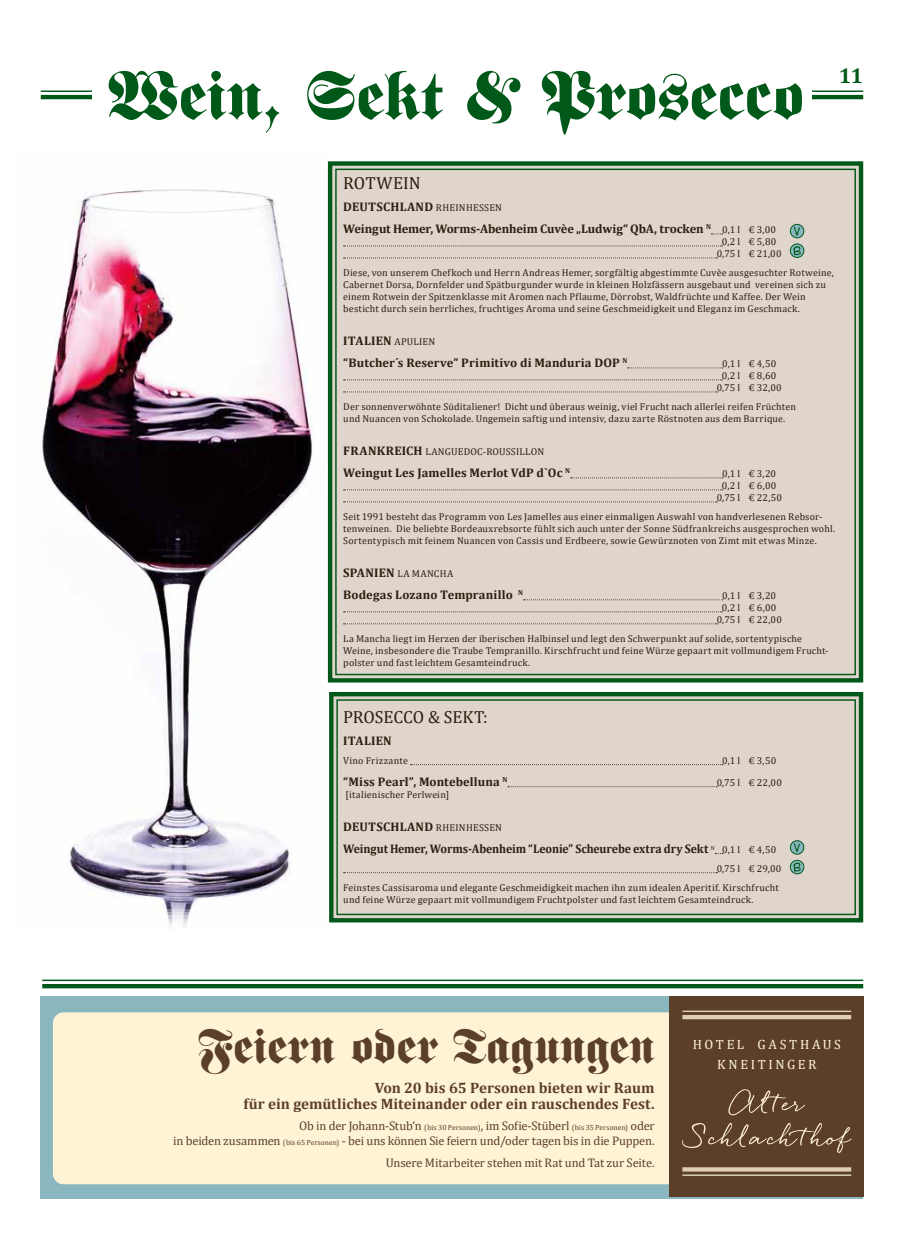
<style>
.page{position:relative;width:904px;height:1241px;background:#fff}
.page>*{position:absolute;margin:0;border:0;box-sizing:border-box;transform-origin:0 0}
.t1{font:67.12px "Fette Fraktur LT";letter-spacing:-.005em;color:#005819}
.t2{font:47.5px "Fette Fraktur LT";color:#5c3f29}
.t3{font:700 21.25px "Cambria";color:#005819}
.t4{font:17.5px "Cambria";color:#2d1f0f}
.t5{font:700 15.12px/16.2px "Cambria";letter-spacing:-.005em;color:#5c3f29;text-align:right}
.t6{font:13.38px/19.8px "Cambria";letter-spacing:.19em;color:#fff3d6;text-align:center}
.t7{font:700 12.5px/22.1px "Cambria";color:#2d1f0f}
.t8{font:12.5px/15px "Cambria";letter-spacing:-.015em;color:#5c3f29;text-align:right}
.t9{font:10px/12px "Cambria";letter-spacing:.02em;color:#2d1f0f;text-align:center}
.t10{font:10px "Cambria";letter-spacing:.045em;color:#2d1f0f}
.s1{font-weight:400;font-size:10px}
.s2{font-weight:700;font-size:12.5px}
.s3{font-size:7.5px}
</style>
<div class="page">
<hr style="left:41px;top:95px;width:822px;height:4px;background:#005819">
<hr style="left:41px;top:90px;width:822px;height:2px;background:#005819">
<img style="left:40px;top:189px;width:274px;height:737px">
<div style="left:41px;top:995px;width:822px;height:203px;background:#89b6bf"></div>
<div style="left:53px;top:1012px;width:696px;height:171px;background:#fff3d6;border-radius:11px"></div>
<div style="left:669px;top:995px;width:194px;height:201px;background:#5c3f29"></div>
<svg style="left:329px;top:692px;width:535px;height:231px;background:#d3cdc2"></svg>
<div style="left:336px;top:699px;width:520px;height:216px;border:1px solid #005819"></div>
<svg style="left:327px;top:161px;width:537px;height:522px;background:#d6cfc5"></svg>
<svg style="left:711px;top:233px;width:12px;height:1px"></svg>
<svg style="left:343px;top:245px;width:379px;height:1px"></svg>
<svg style="left:343px;top:257px;width:374px;height:1px"></svg>
<svg style="left:627px;top:367px;width:96px;height:1px"></svg>
<svg style="left:343px;top:379px;width:379px;height:1px"></svg>
<svg style="left:343px;top:391px;width:374px;height:1px"></svg>
<svg style="left:570px;top:477px;width:153px;height:1px"></svg>
<svg style="left:343px;top:489px;width:379px;height:1px"></svg>
<svg style="left:343px;top:501px;width:374px;height:1px"></svg>
<svg style="left:523px;top:599px;width:200px;height:1px"></svg>
<svg style="left:343px;top:611px;width:379px;height:1px"></svg>
<svg style="left:343px;top:623px;width:374px;height:1px"></svg>
<svg style="left:410px;top:764px;width:313px;height:1px"></svg>
<svg style="left:508px;top:786px;width:209px;height:1px"></svg>
<svg style="left:343px;top:872px;width:374px;height:1px"></svg>
<div style="left:92px;top:58px;width:719px;height:75px;background:#fff"></div>
<div style="left:42px;top:983px;width:821px;height:5px;background:#005819"></div>
<hr style="left:42px;top:979px;width:821px;height:1px;background:#005819">
<svg style="left:790px;top:224px;width:13px;height:14px"></svg>
<div style="left:790px;top:224px;width:14px;height:14px;border:1px solid #005819;border-radius:50%"></div>
<svg style="left:794px;top:227px;width:6px;height:8px"></svg>
<svg style="left:790px;top:244px;width:13px;height:13px"></svg>
<div style="left:790px;top:243px;width:14px;height:15px;border:1px solid #005819;border-radius:50%"></div>
<svg style="left:793px;top:246px;width:7px;height:9px"></svg>
<svg style="left:790px;top:840px;width:13px;height:14px"></svg>
<div style="left:790px;top:840px;width:14px;height:14px;border:1px solid #005819;border-radius:50%"></div>
<svg style="left:794px;top:843px;width:6px;height:8px"></svg>
<svg style="left:790px;top:860px;width:13px;height:13px"></svg>
<div style="left:790px;top:859px;width:14px;height:15px;border:1px solid #005819;border-radius:50%"></div>
<svg style="left:793px;top:862px;width:7px;height:9px"></svg>
<svg style="left:728px;top:1089px;width:77px;height:26px"></svg>
<svg style="left:682px;top:1123px;width:169px;height:29px"></svg>
<hr style="left:682px;top:1010px;width:169px;height:1px;background:#fff3d6">
<div style="left:682px;top:1014px;width:169px;height:5px;background:#decfb3"></div>
<svg style="left:682px;top:1167px;width:169px;height:4px"></svg>
<hr style="left:682px;top:1174px;width:169px;height:1px;background:#fff3d6">
<h1 class="t1" style="left:108px;top:58px;width:697px">Wein, Sekt &amp; Prosecco</h1>
<h3 class="t3" style="left:838px;top:61px;width:26px">11</h3>
<h3 class="t4" style="left:343px;top:173px;width:79px">ROTWEIN</h3>
<p class="t7" style="left:343px;top:195px;width:434px">DEUTSCHLAND <span class="s1">RHEINHESSEN<br></span>Weingut Hemer, Worms-Abenheim Cuvèe „Ludwig“ QbA, trocken <sup>N</sup> <span class="s1">0,1 l € 3,00</span></p>
<p class="t9" style="left:716px;top:236px;width:66px">0,2 l € 5,80<br>0,75 l € 21,00</p>
<p class="t9" style="left:343px;top:267px;width:492px;text-align:left">Diese, von unserem Chefkoch und Herrn Andreas Hemer, sorgfältig abgestimmte Cuvèe ausgesuchter Rotweine, Cabernet Dorsa, Dornfelder und Spätburgunder wurde in kleinen Holzfässern ausgebaut und vereinen sich zu einem Rotwein der Spitzenklasse mit Aromen nach Pflaume, Dörrobst, Waldfrüchte und Kaffee. Der Wein besticht durch sein herrliches, fruchtiges Aroma und seine Geschmeidigkeit und Eleganz im Geschmack.</p>
<p class="t7" style="left:343px;top:329px;width:285px">ITALIEN <span class="s1">APULIEN<br></span>“Butcher´s Reserve” Primitivo di Manduria DOP <sup>N</sup></p>
<p class="t9" style="left:716px;top:358px;width:67px">0,1 l € 4,50<br>0,2 l € 8,60<br>0,75 l € 32,00</p>
<p class="t9" style="left:343px;top:401px;width:454px;text-align:left">Der sonnenverwöhnte Süditaliener! Dicht und überaus weinig, viel Frucht nach allerlei reifen Früchten und Nuancen von Schokolade. Ungemein saftig und intensiv, dazu zarte Röstnoten aus dem Barrique.</p>
<p class="t9" style="left:343px;top:445px;width:202px"><span class="s2">FRANKREICH</span> LANGUEDOC-ROUSSILLON</p>
<p class="t7" style="left:343px;top:461px;width:228px">Weingut Les Jamelles Merlot VdP d`Oc <sup>N</sup></p>
<p class="t9" style="left:716px;top:468px;width:67px">0,1 l € 3,20<br>0,2 l € 6,00<br>0,75 l € 22,50</p>
<p class="t9" style="left:343px;top:511px;width:493px;text-align:left">Seit 1991 besteht das Programm von Les Jamelles aus einer einmaligen Auswahl von handverlesenen Rebsor&shy;tenweinen. Die beliebte Bordeauxrebsorte fühlt sich auch unter der Sonne Südfrankreichs ausgesprochen wohl.<br>Sortentypisch mit feinem Nuancen von Cassis und Erdbeere, sowie Gewürznoten von Zimt mit etwas Minze.</p>
<p class="t10" style="left:343px;top:567px;width:111px"><span class="s2">SPANIEN</span> LA MANCHA</p>
<p class="t7" style="left:343px;top:583px;width:181px">Bodegas Lozano Tempranillo <sup>N</sup></p>
<p class="t9" style="left:716px;top:589px;width:67px">0,1 l € 3,20<br>0,2 l € 6,00<br>0,75 l € 22,00</p>
<p class="t9" style="left:343px;top:632px;width:487px;text-align:left">La Mancha liegt im Herzen der iberischen Halbinsel und legt den Schwerpunkt auf solide, sortentypische<br>Weine, insbesondere die Traube Tempranillo. Kirschfrucht und feine Würze gepaart mit vollmundigem Frucht&shy;polster und fast leichtem Gesamteindruck.</p>
<h3 class="t4" style="left:343px;top:706px;width:146px">PROSECCO &amp; SEKT:</h3>
<p class="t7" style="left:343px;top:729px;width:50px">ITALIEN</p>
<p class="t9" style="left:343px;top:754px;width:66px">Vino Frizzante</p>
<p class="t9" style="left:722px;top:754px;width:56px">0,1 l € 3,50</p>
<p class="t7" style="left:343px;top:770px;width:166px">“Miss Pearl”, Montebelluna <sup>N</sup></p>
<p class="t9" style="left:716px;top:776px;width:67px">0,75 l € 22,00</p>
<p class="t9" style="left:345px;top:788px;width:105px">[italienischer Perlwein]</p>
<p class="t7" style="left:343px;top:815px;width:434px">DEUTSCHLAND <span class="s1">RHEINHESSEN<br></span>Weingut Hemer, Worms-Abenheim “Leonie” Scheurebe extra dry Sekt <sup>N</sup> <span class="s1">0,1 l € 4,50</span></p>
<p class="t9" style="left:343px;top:859px;width:440px;line-height:19.1px;text-align:right">0,75 l € 29,00<br>Feinstes Cassisaroma und elegante Geschmeidigkeit machen ihn zum idealen Aperitif. Kirschfrucht</p>
<p class="t9" style="left:343px;top:893px;width:412px">und feine Würze gepaart mit vollmundigem Fruchtpolster und fast leichtem Gesamteindruck.</p>
<h2 class="t2" style="left:198px;top:1019px;width:458px">Feiern oder Tagungen</h2>
<h3 class="t5" style="left:243px;top:1078px;width:413px">Von 20 bis 65 Personen bieten wir Raum<br>für ein gemütliches Miteinander oder ein rauschendes Fest.</h3>
<p class="t8" style="left:173px;top:1117px;width:483px">Ob in der Johann-Stub‘n <span class="s3">(bis 30 Personen)</span>, im Sofie-Stüberl <span class="s3">(bis 35 Personen)</span> oder<br>in beiden zusammen <span class="s3">(bis 65 Personen)</span> - bei uns können Sie feiern und/oder tagen bis in die Puppen.</p>
<p class="t8" style="left:385px;top:1155px;width:270px">Unsere Mitarbeiter stehen mit Rat und Tat zur Seite.</p>
<h3 class="t6" style="left:693px;top:1034px;width:149px">HOTEL GASTHAUS<br>KNEITINGER</h3>
</div>
